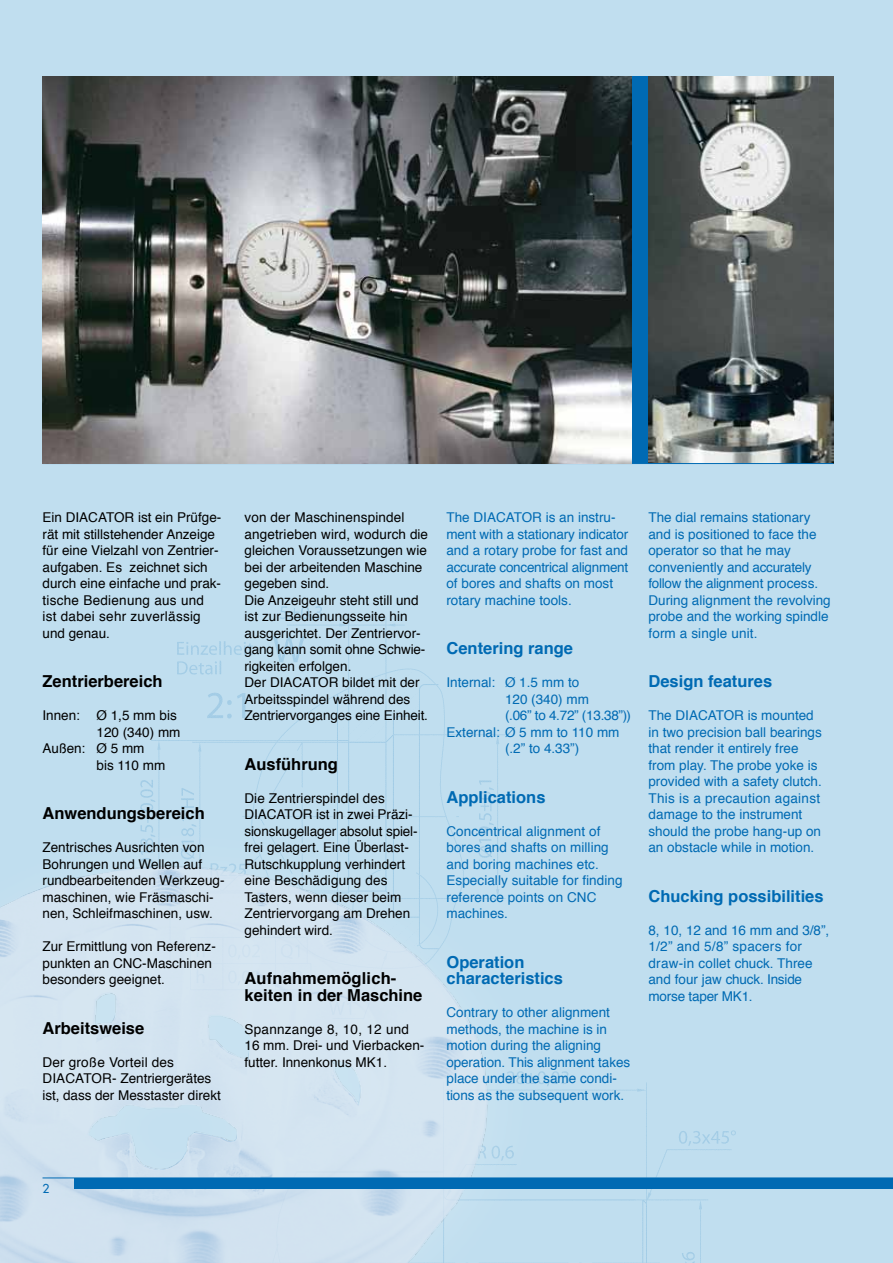
<style>
.page{position:relative;width:893px;height:1263px;background:#c0deef}
.page>*{position:absolute;margin:0;border:0;box-sizing:border-box;transform-origin:0 0}
.t1{font:700 16.5px/16.5px "Helvetica";color:#000}
.t2{font:700 16.5px/16.5px "Helvetica";color:#006ab3}
.t3{font:13.5px/16.5px "Helvetica";color:#000}
.t4{font:13.5px/16.5px "Helvetica";color:#006ab3}
.t5{font:12px "Futura LT";color:#006ab3}
</style>
<div class="page">
<img style="left:140px;top:606px;width:657px;height:657px">
<div style="left:0;top:811px;width:556px;height:452px;background:#fff;opacity:.65"></div>
<img style="left:0;top:832px;width:608px;height:431px">
<div style="left:74px;top:1178px;width:819px;height:10px;background:#006ab3"></div>
<hr style="left:43px;top:1177px;width:850px;height:1px;background:#006ab3">
<div style="left:42px;top:77px;width:791px;height:386px;background:#006ab3"></div>
<img style="left:648px;top:77px;width:185px;height:386px">
<hr style="left:43px;top:463px;width:790px;height:1px;background:#006ab3">
<img style="left:42px;top:77px;width:589px;height:386px">
<p class="t3" style="left:43px;top:509px;width:180px">Ein DIACATOR ist ein Prüfge&shy;rät mit stillstehender Anzeige für eine Vielzahl von Zentrier&shy;aufgaben. Es zeichnet sich durch eine einfache und prak&shy;tische Bedienung aus und ist dabei sehr zuverlässig und genau.</p>
<p class="t1" style="left:43px;top:673px;width:122px">Zentrierbereich</p>
<p class="t3" style="left:43px;top:707px;width:136px">Innen: Ø 1,5 mm bis</p>
<p class="t3" style="left:97px;top:724px;width:86px">120 (340) mm</p>
<p class="t3" style="left:43px;top:740px;width:104px">Außen: Ø 5 mm</p>
<p class="t3" style="left:97px;top:757px;width:70px">bis 110 mm</p>
<p class="t1" style="left:43px;top:805px;width:164px">Anwendungsbereich</p>
<p class="t3" style="left:43px;top:839px;width:184px">Zentrisches Ausrichten von<br>Bohrungen und Wellen auf rundbearbeitenden Werkzeug&shy;maschinen, wie Fräsmaschi&shy;nen, Schleifmaschinen, usw.</p>
<p class="t3" style="left:43px;top:938px;width:175px">Zur Ermittlung von Referenz&shy;punkten an CNC-Maschinen besonders geeignet.</p>
<p class="t1" style="left:43px;top:1020px;width:103px">Arbeitsweise</p>
<p class="t3" style="left:43px;top:1054px;width:180px">Der große Vorteil des<br>DIACATOR- Zentriergerätes ist, dass der Messtaster direkt</p>
<p class="t3" style="left:244px;top:509px;width:185px">von der Maschinenspindel angetrieben wird, wodurch die gleichen Voraussetzungen wie bei der arbeitenden Maschine gegeben sind.<br>Die Anzeigeuhr steht still und ist zur Bedienungsseite hin ausgerichtet. Der Zentriervor&shy;gang kann somit ohne Schwie&shy;rigkeiten erfolgen.<br>Der DIACATOR bildet mit der<br>Arbeitsspindel während des<br>Zentriervorganges eine Einheit.</p>
<p class="t1" style="left:244px;top:756px;width:95px">Ausführung</p>
<p class="t3" style="left:244px;top:790px;width:175px">Die Zentrierspindel des<br>DIACATOR ist in zwei Präzi&shy;sionskugellager absolut spiel&shy;frei gelagert. Eine Überlast-<br>Rutschkupplung verhindert eine Beschädigung des<br>Tasters, wenn dieser beim<br>Zentriervorgang am Drehen gehindert wird.</p>
<p class="t1" style="left:244px;top:970px;width:179px">Aufnahmemöglich&shy;keiten in der Maschine</p>
<p class="t3" style="left:244px;top:1021px;width:181px">Spannzange 8, 10, 12 und<br>16 mm. Drei- und Vierbacken&shy;futter. Innenkonus MK1.</p>
<p class="t4" style="left:446px;top:509px;width:183px">The DIACATOR is an instru&shy;ment with a stationary indicator and a rotary probe for fast and accurate concentrical alignment of bores and shafts on most rotary machine tools.</p>
<p class="t2" style="left:446px;top:640px;width:128px">Centering range</p>
<p class="t4" style="left:446px;top:674px;width:134px">Internal: Ø 1.5 mm to</p>
<p class="t4" style="left:505px;top:691px;width:86px">120 (340) mm</p>
<p class="t4" style="left:505px;top:707px;width:127px">(.06” to 4.72” (13.38”))</p>
<p class="t4" style="left:446px;top:724px;width:175px">External: Ø 5 mm to 110 mm</p>
<p class="t4" style="left:505px;top:740px;width:76px">(.2” to 4.33”)</p>
<p class="t2" style="left:446px;top:789px;width:101px">Applications</p>
<p class="t4" style="left:446px;top:823px;width:178px">Concentrical alignment of bores and shafts on milling and boring machines etc.<br>Especially suitable for finding reference points on CNC machines.</p>
<p class="t2" style="left:446px;top:954px;width:118px">Operation characteristics</p>
<p class="t4" style="left:446px;top:1004px;width:185px">Contrary to other alignment methods, the machine is in motion during the aligning operation. This alignment takes place under the same condi&shy;tions as the subsequent work.</p>
<p class="t4" style="left:648px;top:509px;width:184px">The dial remains stationary and is positioned to face the operator so that he may conveniently and accurately follow the alignment process.<br>During alignment the revolving probe and the working spindle form a single unit.</p>
<p class="t2" style="left:648px;top:673px;width:125px">Design features</p>
<p class="t4" style="left:648px;top:707px;width:175px">The DIACATOR is mounted in two precision ball bearings that render it entirely free from play. The probe yoke is provided with a safety clutch.<br>This is a precaution against damage to the instrument should the probe hang-up on an obstacle while in motion.</p>
<p class="t2" style="left:648px;top:888px;width:177px">Chucking possibilities</p>
<p class="t4" style="left:648px;top:922px;width:182px">8, 10, 12 and 16 mm and 3/8”,<br>1/2” and 5/8” spacers for draw-in collet chuck. Three and four jaw chuck. Inside morse taper MK1.</p>
<p class="t5" style="left:43px;top:1180px;width:8px">2</p>
</div>
